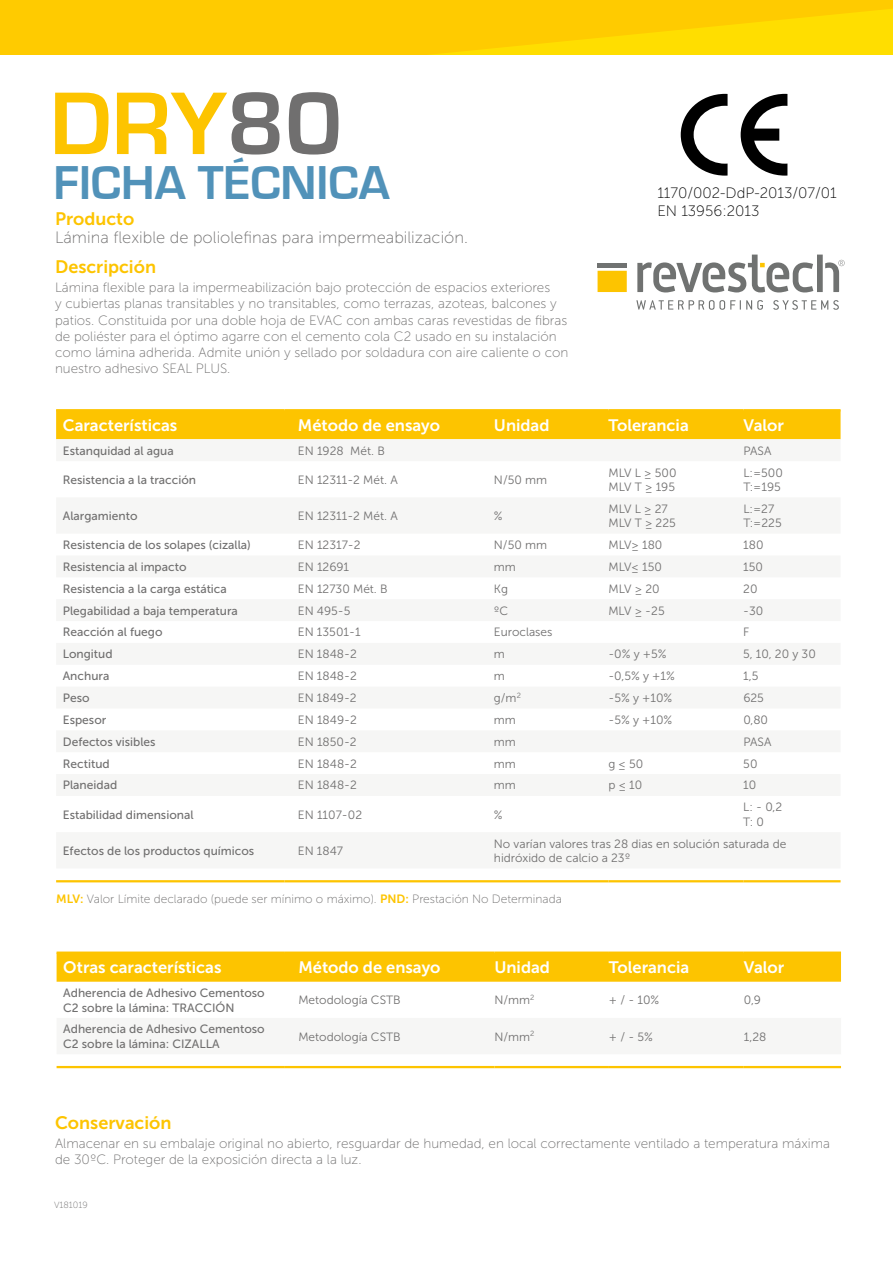
<style>
.page{position:relative;width:893px;height:1263px;background:#fff}
.page>*{position:absolute;margin:0;border:0;box-sizing:border-box;transform-origin:0 0}
.t1{font:700 92.1px "Eurostile";color:#fdc400}
.t2{font:700 48.9px "Eurostile";color:#5192b9}
.t3{font:18px "Museo Sans 700";color:#fdc400}
.t4{font:16.5px "Museo Sans 700";color:#fff}
.t5{font:16.5px "Museo Sans 100";color:#706f6f}
.t6{font:15px/18px "Museo Sans 100";color:#000}
.t7{font:13.5px/16.2px "Museo Sans 100";color:#706f6f}
.t8{font:12px/14.4px "Museo Sans 300";color:#706f6f}
.t9{font:12px/14.4px "Museo Sans 500";color:#706f6f}
.t10{font:12px "Museo Sans 100";color:#706f6f}
.t11{font:9px "Museo Sans 100";color:#706f6f}
.s1{color:#706f6f}
.s2{font-family:"Museo Sans 700";color:#fdc400}
</style>
<div class="page">
<div style="left:56px;top:411px;width:784px;height:28px;background:#fdc400"></div>
<hr style="left:56px;top:409px;width:228px;height:2px;background:#fdc400">
<hr style="left:284px;top:409px;width:210px;height:2px;background:#fdc400">
<hr style="left:494px;top:409px;width:114px;height:2px;background:#fdc400">
<hr style="left:608px;top:409px;width:135px;height:2px;background:#fdc400">
<hr style="left:743px;top:409px;width:97px;height:2px;background:#fdc400">
<hr style="left:56px;top:880px;width:228px;height:2px;background:#fdc400">
<hr style="left:284px;top:880px;width:210px;height:2px;background:#fdc400">
<hr style="left:494px;top:880px;width:114px;height:2px;background:#fdc400">
<hr style="left:608px;top:880px;width:135px;height:2px;background:#fdc400">
<hr style="left:743px;top:880px;width:97px;height:2px;background:#fdc400">
<div style="left:57px;top:954px;width:784px;height:28px;background:#fdc400"></div>
<hr style="left:57px;top:951px;width:228px;height:3px;background:#fdc400">
<hr style="left:285px;top:951px;width:209px;height:3px;background:#fdc400">
<hr style="left:494px;top:951px;width:115px;height:3px;background:#fdc400">
<hr style="left:609px;top:951px;width:135px;height:3px;background:#fdc400">
<hr style="left:744px;top:951px;width:97px;height:3px;background:#fdc400">
<hr style="left:57px;top:1066px;width:228px;height:2px;background:#fdc400">
<hr style="left:285px;top:1066px;width:209px;height:2px;background:#fdc400">
<hr style="left:494px;top:1066px;width:115px;height:2px;background:#fdc400">
<hr style="left:609px;top:1066px;width:135px;height:2px;background:#fdc400">
<hr style="left:744px;top:1066px;width:97px;height:2px;background:#fdc400">
<svg style="left:681px;top:94px;width:47px;height:82px"></svg>
<svg style="left:741px;top:94px;width:46px;height:82px"></svg>
<svg style="left:0;top:0;width:893px;height:54px;background:#ffcf00"></svg>
<svg style="left:636px;top:300px;width:203px;height:10px"></svg>
<svg style="left:598px;top:255px;width:247px;height:37px"></svg>
<h1 class="t1" style="left:50px;top:74px;width:294px">DRY<span class="s1">80</span></h1>
<h2 class="t2" style="left:54px;top:156px;width:338px">FICHA TÉCNICA</h2>
<h3 class="t3" style="left:55px;top:208px;width:81px">Producto</h3>
<p class="t5" style="left:55px;top:229px;width:415px">Lámina flexible de poliolefinas para impermeabilización.</p>
<h3 class="t3" style="left:55px;top:257px;width:102px">Descripción</h3>
<p class="t7" style="left:55px;top:280px;width:515px">Lámina flexible para la impermeabilización bajo protección de espacios exteriores<br>y cubiertas planas transitables y no transitables, como terrazas, azoteas, balcones y patios. Constituida por una doble hoja de EVAC con ambas caras revestidas de fibras de poliéster para el óptimo agarre con el cemento cola C2 usado en su instalación como lámina adherida. Admite unión y sellado por soldadura con aire caliente o con nuestro adhesivo SEAL PLUS.</p>
<p class="t6" style="left:657px;top:184px;width:181px">1170/002-DdP-2013/07/01<br>EN 13956:2013</p>
<p class="t4" style="left:63px;top:416px;width:116px">Características</p>
<p class="t4" style="left:298px;top:416px;width:144px">Método de ensayo</p>
<p class="t4" style="left:494px;top:416px;width:57px">Unidad</p>
<p class="t4" style="left:608px;top:416px;width:82px">Tolerancia</p>
<p class="t4" style="left:743px;top:416px;width:42px">Valor</p>
<p class="t9" style="left:63px;top:443px;width:112px">Estanquidad al agua</p>
<p class="t8" style="left:298px;top:443px;width:88px">EN 1928 Mét. B</p>
<p class="t8" style="left:743px;top:443px;width:30px">PASA</p>
<p class="t9" style="left:63px;top:472px;width:135px">Resistencia a la tracción</p>
<p class="t8" style="left:298px;top:472px;width:101px">EN 12311-2 Mét. A</p>
<p class="t8" style="left:494px;top:472px;width:55px">N/50 mm</p>
<p class="t8" style="left:608px;top:465px;width:70px">MLV L ≥ 500<br>MLV T ≥ 195</p>
<p class="t8" style="left:743px;top:465px;width:41px">L:=500<br>T:=195</p>
<p class="t9" style="left:63px;top:509px;width:76px">Alargamiento</p>
<p class="t8" style="left:298px;top:509px;width:101px">EN 12311-2 Mét. A</p>
<p class="t8" style="left:494px;top:509px;width:10px">%</p>
<p class="t8" style="left:608px;top:502px;width:69px">MLV L ≥ 27<br>MLV T ≥ 225</p>
<p class="t8" style="left:743px;top:502px;width:40px">L:=27<br>T:=225</p>
<p class="t9" style="left:63px;top:538px;width:190px">Resistencia de los solapes (cizalla)</p>
<p class="t8" style="left:298px;top:538px;width:64px">EN 12317-2</p>
<p class="t8" style="left:494px;top:538px;width:55px">N/50 mm</p>
<p class="t8" style="left:608px;top:538px;width:55px">MLV≥ 180</p>
<p class="t8" style="left:743px;top:538px;width:22px">180</p>
<p class="t9" style="left:63px;top:560px;width:125px">Resistencia al impacto</p>
<p class="t8" style="left:298px;top:560px;width:53px">EN 12691</p>
<p class="t8" style="left:494px;top:560px;width:23px">mm</p>
<p class="t8" style="left:608px;top:560px;width:55px">MLV≤ 150</p>
<p class="t8" style="left:743px;top:560px;width:21px">150</p>
<p class="t9" style="left:63px;top:581px;width:166px">Resistencia a la carga estática</p>
<p class="t8" style="left:298px;top:581px;width:91px">EN 12730 Mét. B</p>
<p class="t8" style="left:494px;top:581px;width:16px">Kg</p>
<p class="t8" style="left:608px;top:581px;width:53px">MLV ≥ 20</p>
<p class="t8" style="left:743px;top:581px;width:16px">20</p>
<p class="t9" style="left:63px;top:603px;width:177px">Plegabilidad a baja temperatura</p>
<p class="t8" style="left:298px;top:603px;width:54px">EN 495-5</p>
<p class="t8" style="left:494px;top:603px;width:16px">ºC</p>
<p class="t8" style="left:608px;top:603px;width:58px">MLV ≥ -25</p>
<p class="t8" style="left:743px;top:603px;width:22px">-30</p>
<p class="t9" style="left:63px;top:625px;width:101px">Reacción al fuego</p>
<p class="t8" style="left:298px;top:625px;width:64px">EN 13501-1</p>
<p class="t8" style="left:494px;top:625px;width:60px">Euroclases</p>
<p class="t8" style="left:743px;top:625px;width:8px">F</p>
<p class="t9" style="left:63px;top:647px;width:51px">Longitud</p>
<p class="t8" style="left:298px;top:647px;width:61px">EN 1848-2</p>
<p class="t8" style="left:494px;top:647px;width:12px">m</p>
<p class="t8" style="left:608px;top:647px;width:60px">-0% y +5%</p>
<p class="t8" style="left:743px;top:647px;width:74px">5, 10, 20 y 30</p>
<p class="t9" style="left:63px;top:669px;width:48px">Anchura</p>
<p class="t8" style="left:298px;top:669px;width:61px">EN 1848-2</p>
<p class="t8" style="left:494px;top:669px;width:12px">m</p>
<p class="t8" style="left:608px;top:669px;width:68px">-0,5% y +1%</p>
<p class="t8" style="left:743px;top:669px;width:17px">1,5</p>
<p class="t9" style="left:63px;top:691px;width:28px">Peso</p>
<p class="t8" style="left:298px;top:691px;width:60px">EN 1849-2</p>
<p class="t8" style="left:494px;top:691px;width:29px">g/m<sup>2</sup></p>
<p class="t8" style="left:608px;top:691px;width:65px">-5% y +10%</p>
<p class="t8" style="left:743px;top:691px;width:22px">625</p>
<p class="t9" style="left:63px;top:713px;width:45px">Espesor</p>
<p class="t8" style="left:298px;top:713px;width:60px">EN 1849-2</p>
<p class="t8" style="left:494px;top:713px;width:23px">mm</p>
<p class="t8" style="left:608px;top:713px;width:65px">-5% y +10%</p>
<p class="t8" style="left:743px;top:713px;width:26px">0,80</p>
<p class="t9" style="left:63px;top:734px;width:94px">Defectos visibles</p>
<p class="t8" style="left:298px;top:734px;width:60px">EN 1850-2</p>
<p class="t8" style="left:494px;top:734px;width:23px">mm</p>
<p class="t8" style="left:743px;top:734px;width:30px">PASA</p>
<p class="t9" style="left:63px;top:756px;width:48px">Rectitud</p>
<p class="t8" style="left:298px;top:756px;width:61px">EN 1848-2</p>
<p class="t8" style="left:494px;top:756px;width:23px">mm</p>
<p class="t8" style="left:608px;top:756px;width:36px">g ≤ 50</p>
<p class="t8" style="left:743px;top:756px;width:16px">50</p>
<p class="t9" style="left:63px;top:778px;width:56px">Planeidad</p>
<p class="t8" style="left:298px;top:778px;width:61px">EN 1848-2</p>
<p class="t8" style="left:494px;top:778px;width:23px">mm</p>
<p class="t8" style="left:608px;top:778px;width:35px">p ≤ 10</p>
<p class="t8" style="left:743px;top:778px;width:15px">10</p>
<p class="t9" style="left:63px;top:807px;width:132px">Estabilidad dimensional</p>
<p class="t8" style="left:298px;top:807px;width:66px">EN 1107-02</p>
<p class="t8" style="left:494px;top:807px;width:10px">%</p>
<p class="t8" style="left:743px;top:800px;width:41px">L: - 0,2<br>T: 0</p>
<p class="t9" style="left:63px;top:843px;width:193px">Efectos de los productos químicos</p>
<p class="t8" style="left:298px;top:843px;width:47px">EN 1847</p>
<p class="t8" style="left:494px;top:836px;width:294px">No varían valores tras 28 dias en solución saturada de hidróxido de calcio a 23º</p>
<p class="t10" style="left:56px;top:892px;width:507px"><span class="s2">MLV:</span> Valor Límite declarado (puede ser mínimo o máximo). <span class="s2">PND:</span> Prestación No Determinada</p>
<p class="t4" style="left:63px;top:958px;width:160px">Otras características</p>
<p class="t4" style="left:298px;top:958px;width:144px">Método de ensayo</p>
<p class="t4" style="left:494px;top:958px;width:57px">Unidad</p>
<p class="t4" style="left:609px;top:958px;width:82px">Tolerancia</p>
<p class="t4" style="left:744px;top:958px;width:42px">Valor</p>
<p class="t9" style="left:63px;top:986px;width:203px">Adherencia de Adhesivo Cementoso<br>C2 sobre la lámina: TRACCIÓN</p>
<p class="t8" style="left:298px;top:993px;width:104px">Metodología CSTB</p>
<p class="t8" style="left:494px;top:993px;width:41px">N/mm<sup>2</sup></p>
<p class="t8" style="left:609px;top:993px;width:52px">+ / - 10%</p>
<p class="t8" style="left:744px;top:993px;width:19px">0,9</p>
<p class="t9" style="left:63px;top:1022px;width:203px">Adherencia de Adhesivo Cementoso<br>C2 sobre la lámina: CIZALLA</p>
<p class="t8" style="left:298px;top:1029px;width:104px">Metodología CSTB</p>
<p class="t8" style="left:494px;top:1029px;width:41px">N/mm<sup>2</sup></p>
<p class="t8" style="left:609px;top:1029px;width:46px">+ / - 5%</p>
<p class="t8" style="left:744px;top:1029px;width:24px">1,28</p>
<h3 class="t3" style="left:55px;top:1113px;width:118px">Conservación</h3>
<p class="t7" style="left:55px;top:1135px;width:777px">Almacenar en su embalaje original no abierto, resguardar de humedad, en local correctamente ventilado a temperatura máxima de 30ºC. Proteger de la exposición directa a la luz.</p>
<p class="t11" style="left:54px;top:1200px;width:35px">V181019</p>
</div>
